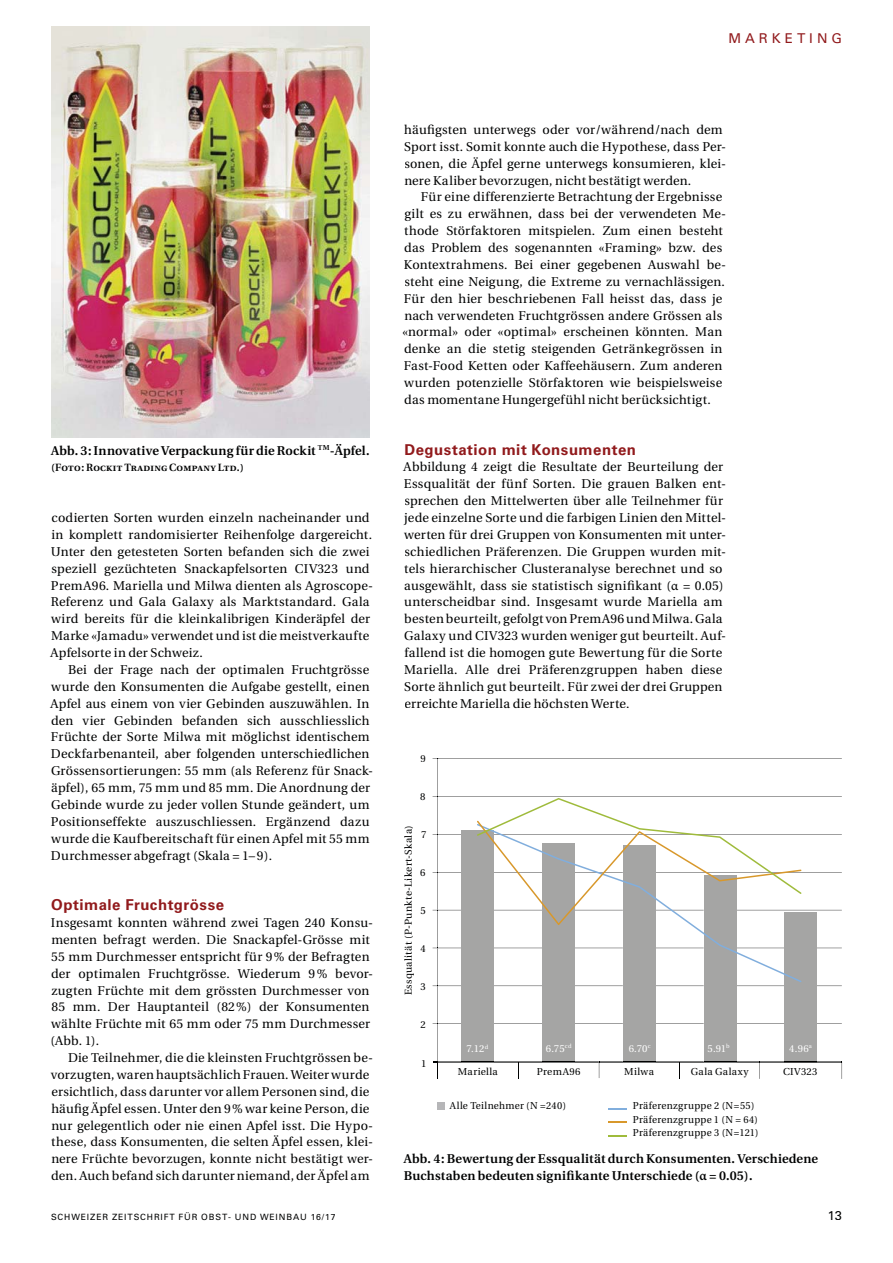
<style>
.page{position:relative;width:893px;height:1263px;background:#fff}
.page>*{position:absolute;margin:0;border:0;box-sizing:border-box;transform-origin:0 0}
.t1{font:700 15px "Univers";letter-spacing:.03em;color:#911a1c}
.t2{font:13.5px "Univers";letter-spacing:.295em;color:#911a1c}
.t3{font:12.75px/17px "Utopia";letter-spacing:.015em;color:#010202}
.t4{font:600 12.75px/17px "Utopia";letter-spacing:.01em;color:#010202}
.t5{font:12.75px "Univers";color:#010202}
.t6{font:10.5px "Utopia Semibold SC";letter-spacing:.025em;color:#010202}
.t7{font:10.05px/13.5px "Utopia";letter-spacing:.03em;color:#010202}
.t8{font:10.05px "Utopia";letter-spacing:.005em;color:#fff}
.t9{font:8.7px "Univers";letter-spacing:.1em;color:#010202}
.s1{font-family:"Minion Pro";font-size:13.8px}
</style>
<div class="page">
<img style="left:51px;top:26px;width:319px;height:412px">
<hr style="left:438px;top:796px;width:404px;height:1px;background:#010202">
<hr style="left:494px;top:834px;width:348px;height:1px;background:#010202">
<hr style="left:736px;top:910px;width:106px;height:1px;background:#010202">
<svg style="left:816px;top:948px;width:26px;height:1px"></svg>
<hr style="left:655px;top:872px;width:187px;height:1px;background:#010202">
<svg style="left:816px;top:986px;width:26px;height:1px"></svg>
<hr style="left:736px;top:986px;width:48px;height:1px;background:#010202">
<hr style="left:655px;top:986px;width:49px;height:1px;background:#010202">
<hr style="left:575px;top:986px;width:48px;height:1px;background:#010202">
<hr style="left:494px;top:986px;width:49px;height:1px;background:#010202">
<hr style="left:736px;top:1024px;width:48px;height:1px;background:#010202">
<hr style="left:655px;top:1024px;width:49px;height:1px;background:#010202">
<hr style="left:575px;top:1024px;width:48px;height:1px;background:#010202">
<hr style="left:494px;top:1024px;width:49px;height:1px;background:#010202">
<div style="left:784px;top:912px;width:32px;height:150px;background:#a5a5a4"></div>
<div style="left:704px;top:876px;width:32px;height:186px;background:#a5a5a4"></div>
<div style="left:623px;top:846px;width:32px;height:216px;background:#a5a5a4"></div>
<div style="left:543px;top:844px;width:32px;height:218px;background:#a5a5a4"></div>
<div style="left:462px;top:830px;width:32px;height:232px;background:#a5a5a4"></div>
<svg style="left:494px;top:925px;width:307px;height:57px"></svg>
<svg style="left:477px;top:798px;width:324px;height:127px"></svg>
<div style="left:438px;top:1102px;width:7px;height:7px;background:#b6b6b8"></div>
<svg style="left:608px;top:1108px;width:19px;height:1px"></svg>
<svg style="left:608px;top:1122px;width:19px;height:1px"></svg>
<svg style="left:608px;top:1135px;width:19px;height:1px"></svg>
<hr style="left:437px;top:759px;width:1px;height:37px;background:#010202">
<hr style="left:437px;top:797px;width:1px;height:37px;background:#010202">
<hr style="left:437px;top:834px;width:1px;height:38px;background:#010202">
<hr style="left:437px;top:872px;width:1px;height:38px;background:#010202">
<hr style="left:437px;top:910px;width:1px;height:38px;background:#010202">
<hr style="left:437px;top:948px;width:1px;height:38px;background:#010202">
<hr style="left:437px;top:986px;width:1px;height:38px;background:#010202">
<hr style="left:437px;top:1024px;width:1px;height:37px;background:#010202">
<svg style="left:433px;top:834px;width:29px;height:1px"></svg>
<svg style="left:433px;top:910px;width:29px;height:1px"></svg>
<svg style="left:433px;top:948px;width:29px;height:1px"></svg>
<svg style="left:433px;top:872px;width:29px;height:1px"></svg>
<svg style="left:433px;top:986px;width:29px;height:1px"></svg>
<svg style="left:433px;top:1061px;width:410px;height:18px"></svg>
<p class="t2" style="left:728px;top:33px;width:115px">MARKETING</p>
<p class="t4" style="left:51px;top:443px;width:320px">Abb. 3: Innovative Verpackung für die Rockit <sup>TM</sup>-Äpfel.</p>
<p class="t6" style="left:51px;top:464px;width:194px">(Foto: Rockit Trading Company Ltd.)</p>
<p class="t3" style="left:51px;top:510px;width:324px">codierten Sorten wurden einzeln nacheinander und in komplett randomisierter Reihenfolge dargereicht.<br>Unter den getesteten Sorten befanden sich die zwei speziell ge züchteten Snackapfelsorten CIV323 und PremA96. Mariella und Milwa dienten als Agroscope-Referenz und Gala Galaxy als Marktstandard. Gala wird bereits für die kleinkalibrigen Kinderäpfel der Marke «Jama du» verwendet und ist die meistverkaufte Apfelsorte in der Schweiz.</p>
<p class="t3" style="left:51px;top:662px;width:324px;text-indent:17px">Bei der Frage nach der optimalen Fruchtgrösse wurde den Konsumenten die Aufgabe gestellt, einen Apfel aus einem von vier Gebinden auszuwählen. In den vier Gebinden befanden sich ausschliesslich Früchte der Sorte Milwa mit möglichst identischem Deckfarbenanteil, aber folgenden unterschiedlichen Grössensortierungen: 55 mm (als Referenz für Snack&shy;äpfel), 65 mm, 75 mm und 85 mm. Die Anordnung der Gebinde wurde zu jeder vollen Stunde geändert, um Positionseffekte auszuschliessen. Ergänzend dazu wurde die Kaufbereitschaft für einen Apfel mit 55 mm Durchmesser abgefragt (Skala = 1– 9).</p>
<p class="t1" style="left:51px;top:899px;width:174px">Optimale Fruchtgrösse</p>
<p class="t3" style="left:50px;top:915px;width:324px">Insgesamt konnten während zwei Tagen 240 Konsu&shy;menten befragt werden. Die Snackapfel-Grösse mit 55 mm Durchmesser entspricht für 9% der Befragten der optimalen Fruchtgrösse. Wiederum 9% bevor&shy;zugten Früchte mit dem grössten Durchmesser von 85 mm. Der Hauptanteil (82%) der Konsumenten wählte Früchte mit 65 mm oder 75 mm Durchmesser (Abb. 1).</p>
<p class="t3" style="left:51px;top:1050px;width:324px;text-indent:17px">Die Teilnehmer, die die kleinsten Fruchtgrössen be&shy;vorzugten, waren hauptsächlich Frauen. Weiter wurde ersichtlich, dass darunter vor allem Personen sind, die häufig Äpfel essen. Unter den 9% war keine Person, die nur gelegentlich oder nie einen Apfel isst. Die Hypo&shy;these, dass Konsumenten, die selten Äpfel essen, klei&shy;nere Früchte bevorzugen, konnte nicht bestätigt wer&shy;den. Auch befand sich darunter niemand, der Äpfel am</p>
<p class="t3" style="left:404px;top:122px;width:323px">häufigsten unterwegs oder vor/während/nach dem Sport isst. Somit konnte auch die Hypothese, dass Per&shy;sonen, die Äpfel gerne unterwegs konsumieren, klei&shy;nere Kaliber bevorzugen, nicht bestätigt werden.</p>
<p class="t3" style="left:402px;top:190px;width:325px;text-indent:18px">Für eine differenzierte Betrachtung der Ergebnisse gilt es zu erwähnen, dass bei der verwendeten Me&shy;thode Störfaktoren mitspielen. Zum einen besteht das Problem des sogenannten «Framing» bzw. des Kontextrahmens. Bei einer gegebenen Auswahl be&shy;steht eine Neigung, die Extreme zu vernachlässigen.<br>Für den hier beschriebenen Fall heisst das, dass je nach verwendeten Fruchtgrössen andere Grössen als «normal» oder «optimal» erscheinen könnten. Man denke an die stetig steigenden Getränkegrössen in Fast-Food Ketten oder Kaffeehäusern. Zum anderen wurden potenzielle Störfaktoren wie beispielsweise das momentane Hunger gefühl nicht berücksichtigt.</p>
<p class="t1" style="left:404px;top:444px;width:233px">Degustation mit Konsumenten</p>
<p class="t3" style="left:404px;top:460px;width:324px">Abbildung 4 zeigt die Resultate der Beurteilung der Essqualität der fünf Sorten. Die grauen Balken ent&shy;sprechen den Mittelwerten über alle Teilnehmer für jede einzelne Sorte und die farbigen Linien den Mittel&shy;werten für drei Gruppen von Konsumenten mit unter&shy;schiedlichen Präferenzen. Die Gruppen wurden mit&shy;tels hierarchischer Clusteranalyse berechnet und so ausgewählt, dass sie statistisch signifikant (<span class="s1">α</span> = 0.05) unterscheidbar sind. Insgesamt wurde Mariella am besten beurteilt, gefolgt von PremA96 und Milwa. Gala Galaxy und CIV323 wurden weniger gut beurteilt. Auf&shy;fallend ist die homogen gute Bewertung für die Sorte Mariella. Alle drei Präferenzgruppen haben diese Sorte ähnlich gut beurteilt. Für zwei der drei Gruppen erreichte Mariella die höchsten Werte.</p>
<p class="t7" style="left:420px;top:752px;width:7px">9</p>
<p class="t7" style="left:420px;top:790px;width:7px">8</p>
<p class="t7" style="left:421px;top:829px;width:7px">7</p>
<p class="t7" style="left:420px;top:867px;width:7px">6</p>
<p class="t7" style="left:420px;top:905px;width:7px">5</p>
<p class="t7" style="left:420px;top:943px;width:7px">4</p>
<p class="t7" style="left:420px;top:981px;width:7px">3</p>
<p class="t7" style="left:420px;top:1019px;width:7px">2</p>
<p class="t7" style="left:421px;top:1057px;width:7px">1</p>
<p class="t7" style="left:402px;top:995px;width:171px;rotate:-90deg">Essqualität (P-Punkte-Likert-Skala)</p>
<p class="t8" style="left:466px;top:1045px;width:23px">7.12<sup>d</sup></p>
<p class="t8" style="left:546px;top:1044px;width:27px">6.75<sup>cd</sup></p>
<p class="t8" style="left:629px;top:1044px;width:23px">6.70<sup>c</sup></p>
<p class="t8" style="left:707px;top:1044px;width:24px">5.91<sup>b</sup></p>
<p class="t8" style="left:789px;top:1044px;width:24px">4.96<sup>a</sup></p>
<p class="t7" style="left:458px;top:1065px;width:41px">Mariella</p>
<p class="t7" style="left:537px;top:1065px;width:45px">PremA96</p>
<p class="t7" style="left:624px;top:1065px;width:31px">Milwa</p>
<p class="t7" style="left:691px;top:1065px;width:59px">Gala Galaxy</p>
<p class="t7" style="left:783px;top:1065px;width:36px">CIV323</p>
<p class="t7" style="left:450px;top:1100px;width:118px">Alle Teilnehmer (N =240)</p>
<p class="t7" style="left:633px;top:1100px;width:127px">Präferenzgruppe 2 (N=55)<br>Präferenzgruppe 1 (N = 64)<br>Präferenzgruppe 3 (N=121)</p>
<p class="t4" style="left:404px;top:1152px;width:416px">Abb. 4: Bewertung der Essqualität durch Konsumenten. Verschiedene<br>Buchstaben bedeuten signifikante Unterschiede (<span class="s1">α</span> = 0.05).</p>
<p class="t9" style="left:51px;top:1214px;width:286px">SCHWEIZER ZEITSCHRIFT FÜR OBST- UND WEINBAU 16/17</p>
<p class="t5" style="left:828px;top:1210px;width:16px">13</p>
</div>
